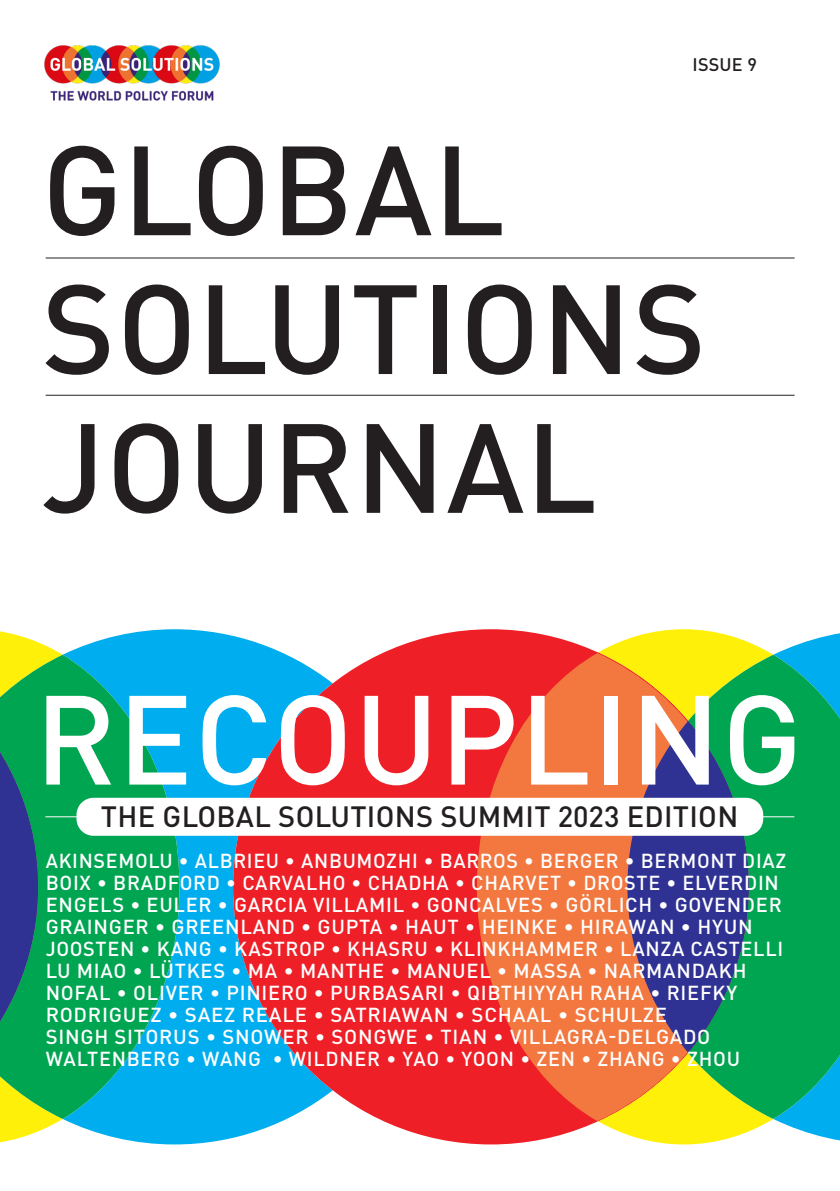
<style>
.page{position:relative;width:840px;height:1191px;background:#fff}
.page>*{position:absolute;margin:0;border:0;box-sizing:border-box;transform-origin:0 0}
.t1{font:500 124.6px/138.8px "DIN Pro";letter-spacing:.01em;color:#231f20}
.t2{font:500 124.6px "DIN Pro";letter-spacing:.01em;color:#fff}
.t3{font:500 29px "DIN Pro";letter-spacing:.01em;color:#231f20}
.t4{font:500 20px/22px "DIN Pro";letter-spacing:.035em;color:#fff}
.t5{font:500 18px "DIN Pro";letter-spacing:.01em;color:#231f20}
</style>
<div class="page">
<svg style="left:63px;top:629px;width:269px;height:515px;background:#22b8f0"></svg>
<svg style="left:63px;top:654px;width:116px;height:465px;background:#00a780"></svg>
<svg style="left:0;top:631px;width:63px;height:512px;background:#35995d"></svg>
<div style="left:233px;top:629px;width:515px;height:515px;background:#ee1f26;border-radius:50%"></div>
<svg style="left:772px;top:633px;width:67px;height:508px"></svg>
<svg style="left:597px;top:629px;width:175px;height:515px;fill:#fff009"></svg>
<svg style="left:747px;top:654px;width:92px;height:465px;background:#02a65f"></svg>
<svg style="left:476px;top:653px;width:271px;height:468px;fill:#f3783f"></svg>
<div style="left:627px;top:721px;width:121px;height:331px;background:#2f3293;border-radius:50%"></div>
<hr style="left:46px;top:257px;width:748px;height:1px;background:#231f20">
<hr style="left:46px;top:395px;width:748px;height:1px;background:#231f20">
<hr style="left:45px;top:816px;width:748px;height:1px;background:#fff">
<div style="left:76px;top:798px;width:686px;height:37px;background:#fff;border-radius:17px"></div>
<img style="left:44px;top:45px;width:176px;height:56px">
<p class="t5" style="left:692px;top:50px;width:66px">ISSUE 9</p>
<p class="t1" style="left:42px;top:107px;width:665px">GLOBAL<br>SOLUTIONS<br>JOURNAL</p>
<p class="t2" style="left:35px;top:638px;width:768px">RECOUPLING</p>
<p class="t3" style="left:101px;top:793px;width:638px">THE GLOBAL SOLUTIONS SUMMIT 2023 EDITION</p>
<p class="t4" style="left:46px;top:847px;width:741px">AKINSEMOLU ∙ ALBRIEU ∙ ANBUMOZHI ∙ BARROS ∙ BERGER ∙ BERMONT DIAZ BOIX ∙ BRADFORD ∙ CARVALHO ∙ CHADHA ∙ CHARVET ∙ DROSTE ∙ ELVERDIN ENGELS ∙ EULER ∙ GARCIA VILLAMIL ∙ GONCALVES ∙ GÖRLICH ∙ GOVENDER GRAINGER ∙ GREENLAND ∙ GUPTA ∙ HAUT ∙ HEINKE ∙ HIRAWAN ∙ HYUN JOOSTEN ∙ KANG ∙ KASTROP ∙ KHASRU ∙ KLINKHAMMER ∙ LANZA CASTELLI LU MIAO ∙ LÜTKES ∙ MA ∙ MANTHE ∙ MANUEL ∙ MASSA ∙ NARMANDAKH NOFAL ∙ OLIVER ∙ PINIERO ∙ PURBASARI ∙ QIBTHIYYAH RAHA ∙ RIEFKY RODRIGUEZ ∙ SAEZ REALE ∙ SATRIAWAN ∙ SCHAAL ∙ SCHULZE<br>SINGH SITORUS ∙ SNOWER ∙ SONGWE ∙ TIAN ∙ VILLAGRA-DELGADO WALTENBERG ∙ WANG ∙ WILDNER ∙ YAO ∙ YOON ∙ ZEN ∙ ZHANG ∙ ZHOU</p>
</div>
